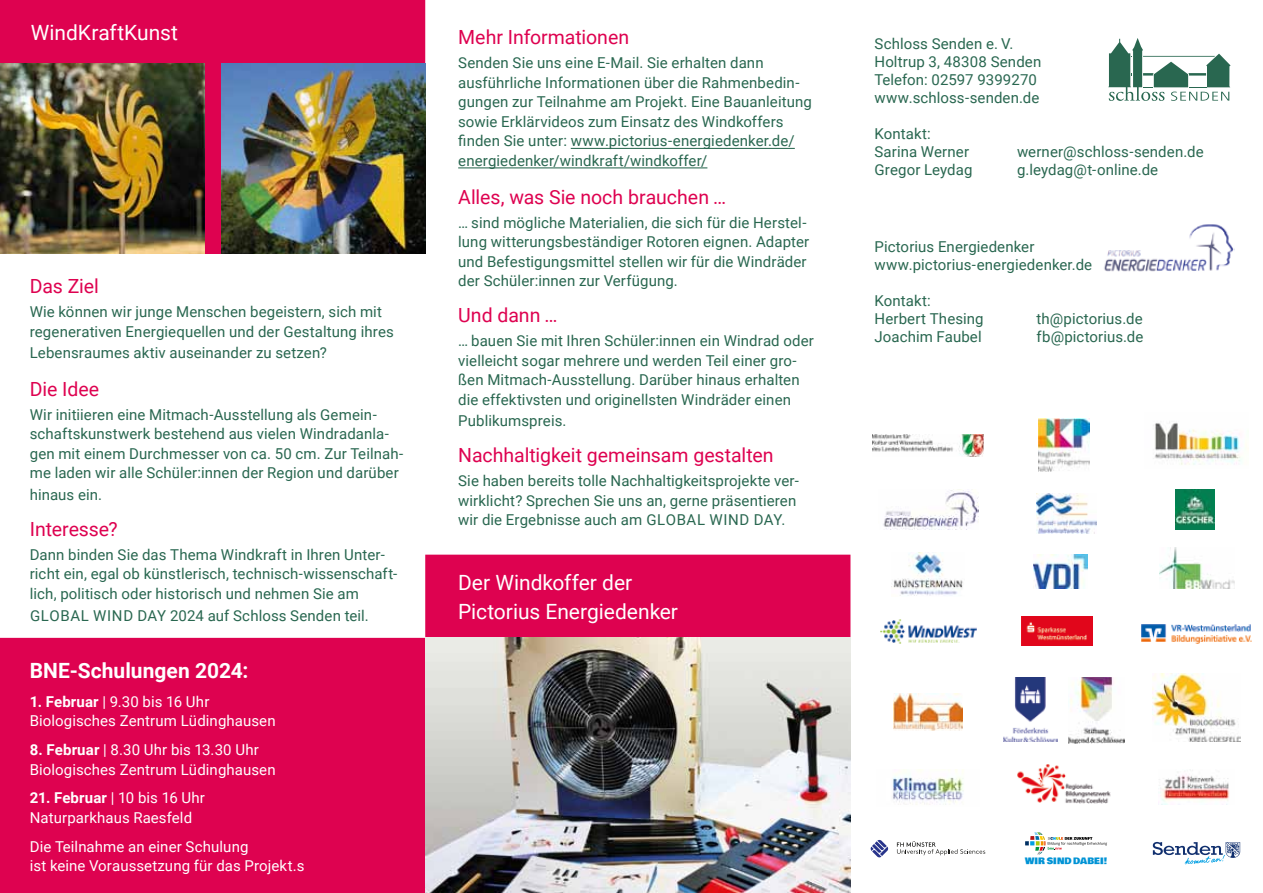
<style>
.page{position:relative;width:1263px;height:893px;background:#fff}
.page>*{position:absolute;margin:0;border:0;box-sizing:border-box;transform-origin:0 0}
.t1{font:21px/29.4px "Roboto";color:#fff}
.t2{font:700 21px "Roboto";color:#fff}
.t3{font:19.5px "Roboto";color:#de0250}
.t4{font:15px/19.5px "Roboto";letter-spacing:.005em;color:#296750}
.t5{font:15px/19.5px "Roboto";letter-spacing:.005em;color:#fff}
.t6{font:8.85px "Bowlby One";letter-spacing:.01em;color:#0093d5}
.s1{font-weight:700}
</style>
<div class="page">
<div style="left:0;top:638px;width:425px;height:255px;background:#de0250"></div>
<div style="left:425px;top:555px;width:425px;height:83px;background:#de0250;border:1px solid #de0250"></div>
<div style="left:0;top:0;width:425px;height:254px;background:#de0250"></div>
<hr style="left:571px;top:148px;width:224px;height:1px;background:#296750">
<hr style="left:458px;top:167px;width:249px;height:1px;background:#296750">
<img style="left:0;top:64px;width:204px;height:190px">
<img style="left:221px;top:64px;width:204px;height:190px">
<img style="left:425px;top:638px;width:425px;height:255px">
<svg style="left:1108px;top:38px;width:122px;height:63px"></svg>
<img style="left:1104px;top:224px;width:131px;height:48px">
<svg style="left:1153px;top:842px;width:87px;height:22px"></svg>
<img style="left:1159px;top:547px;width:75px;height:42px">
<img style="left:893px;top:553px;width:70px;height:43px">
<svg style="left:897px;top:841px;width:88px;height:14px"></svg>
<svg style="left:870px;top:840px;width:18px;height:18px"></svg>
<img style="left:893px;top:693px;width:70px;height:37px">
<svg style="left:1025px;top:832px;width:82px;height:22px"></svg>
<img style="left:1017px;top:764px;width:94px;height:40px">
<img style="left:892px;top:770px;width:72px;height:35px">
<img style="left:1160px;top:774px;width:69px;height:30px">
<img style="left:880px;top:619px;width:96px;height:24px">
<img style="left:1068px;top:678px;width:56px;height:65px">
<img style="left:1003px;top:678px;width:54px;height:64px">
<img style="left:873px;top:434px;width:110px;height:23px">
<img style="left:1038px;top:419px;width:52px;height:53px">
<img style="left:1153px;top:422px;width:94px;height:43px">
<img style="left:883px;top:489px;width:95px;height:41px">
<img style="left:1036px;top:493px;width:61px;height:40px">
<img style="left:1175px;top:490px;width:39px;height:39px">
<img style="left:1153px;top:674px;width:87px;height:68px">
<img style="left:1033px;top:555px;width:55px;height:34px">
<img style="left:1021px;top:617px;width:71px;height:29px">
<img style="left:1141px;top:624px;width:110px;height:19px">
<h1 class="t1" style="left:31px;top:17px;width:149px">WindKraftKunst</h1>
<h2 class="t3" style="left:458px;top:24px;width:172px">Mehr Informationen</h2>
<p class="t4" style="left:458px;top:53px;width:355px">Senden Sie uns eine E-Mail. Sie erhalten dann ausführliche Informationen über die Rahmenbedin&shy;gungen zur Teilnahme am Projekt. Eine Bauanleitung sowie Erklärvideos zum Einsatz des Windkoffers finden Sie unter: www.pictorius-energiedenker.de/ energiedenker/windkraft/windkoffer/</p>
<h2 class="t3" style="left:458px;top:183px;width:269px">Alles, was Sie noch brauchen …</h2>
<p class="t4" style="left:458px;top:212px;width:353px">… sind mögliche Materialien, die sich für die Herstel&shy;lung witterungsbeständiger Rotoren eignen. Adapter und Befestigungsmittel stellen wir für die Windräder der Schüler:innen zur Verfügung.</p>
<h2 class="t3" style="left:458px;top:302px;width:101px">Und dann …</h2>
<p class="t4" style="left:458px;top:330px;width:357px">… bauen Sie mit Ihren Schüler:innen ein Windrad oder vielleicht sogar mehrere und werden Teil einer gro&shy;ßen Mitmach-Ausstellung. Darüber hinaus erhalten die effektivsten und originellsten Windräder einen</p>
<p class="t4" style="left:458px;top:411px;width:110px">Publikumspreis.</p>
<h2 class="t3" style="left:458px;top:442px;width:317px">Nachhaltigkeit gemeinsam gestalten</h2>
<p class="t4" style="left:458px;top:470px;width:342px">Sie haben bereits tolle Nachhaltigkeitsprojekte ver&shy;wirklicht? Sprechen Sie uns an, gerne präsentieren wir die Ergebnisse auch am Global</p>
<h2 class="t3" style="left:30px;top:273px;width:71px">Das Ziel</h2>
<p class="t4" style="left:30px;top:301px;width:365px">Wie können wir junge Menschen begeistern, sich mit regenerativen Energiequellen und der Gestaltung ihres</p>
<p class="t4" style="left:30px;top:342px;width:299px">Lebensraumes aktiv auseinander zu setzen?</p>
<h2 class="t3" style="left:30px;top:375px;width:71px">Die Idee</h2>
<p class="t4" style="left:30px;top:404px;width:375px">Wir initiieren eine Mitmach-Ausstellung als Gemein&shy;schaftskunstwerk bestehend aus vielen Windradanla&shy;gen mit einem Durchmesser von ca. 50 cm. Zur Teilnah&shy;me laden wir alle Schüler:innen der Region und darüber</p>
<p class="t4" style="left:30px;top:484px;width:74px">hinaus ein.</p>
<h2 class="t3" style="left:30px;top:516px;width:89px">Interesse?</h2>
<p class="t4" style="left:30px;top:544px;width:369px">Dann binden Sie das Thema Windkraft in Ihren Unter&shy;richt ein, egal ob künstlerisch, technisch-wissenschaft&shy;lich, politisch oder historisch und nehmen Sie am</p>
<p class="t4" style="left:30px;top:605px;width:22px">Global</p>
<p class="t4" style="left:93px;top:605px;width:23px">Wind</p>
<p class="t4" style="left:137px;top:605px;width:233px">Day 2024 auf Schloss Senden teil.</p>
<p class="t4" style="left:709px;top:509px;width:23px">Wind</p>
<p class="t4" style="left:754px;top:509px;width:33px">Day.</p>
<h1 class="t1" style="left:458px;top:567px;width:221px">Der Windkoffer der<br>Pictorius Energiedenker</h1>
<h1 class="t2" style="left:30px;top:656px;width:220px">BNE-Schulungen 2024:</h1>
<p class="t5" style="left:30px;top:691px;width:247px"><span class="s1">1. Februar</span> | 9.30 bis 16 Uhr<br>Biologisches Zentrum Lüdinghausen</p>
<p class="t5" style="left:30px;top:739px;width:247px"><span class="s1">8. Februar</span> | 8.30 Uhr bis 13.30 Uhr<br>Biologisches Zentrum Lüdinghausen</p>
<p class="t5" style="left:30px;top:788px;width:177px"><span class="s1">21. Februar</span> | 10 bis 16 Uhr<br>Naturparkhaus Raesfeld</p>
<p class="t5" style="left:30px;top:836px;width:276px">Die Teilnahme an einer Schulung<br>ist keine Voraussetzung für das Projekt.s</p>
<p class="t4" style="left:874px;top:34px;width:168px;line-height:18px">Schloss Senden e. V.<br>Holtrup 3, 48308 Senden<br>Telefon: 02597 9399270 www.schloss-senden.de</p>
<p class="t4" style="left:874px;top:124px;width:96px;line-height:18px">Kontakt:<br>Sarina Werner</p>
<p class="t4" style="left:1017px;top:141px;width:188px">werner@schloss-senden.de</p>
<p class="t4" style="left:874px;top:159px;width:99px">Gregor Leydag</p>
<p class="t4" style="left:1017px;top:159px;width:143px">g.leydag@t-online.de</p>
<p class="t4" style="left:874px;top:237px;width:219px;line-height:18px">Pictorius Energiedenker www.pictorius-energiedenker.de</p>
<p class="t4" style="left:874px;top:291px;width:111px;line-height:18px">Kontakt:<br>Herbert Thesing</p>
<p class="t4" style="left:1036px;top:309px;width:108px">th@pictorius.de</p>
<p class="t4" style="left:874px;top:327px;width:109px">Joachim Faubel</p>
<p class="t4" style="left:1036px;top:327px;width:108px">fb@pictorius.de</p>
<p class="t6" style="left:1025px;top:854px;width:84px">WIR SIND DABEI!</p>
</div>
